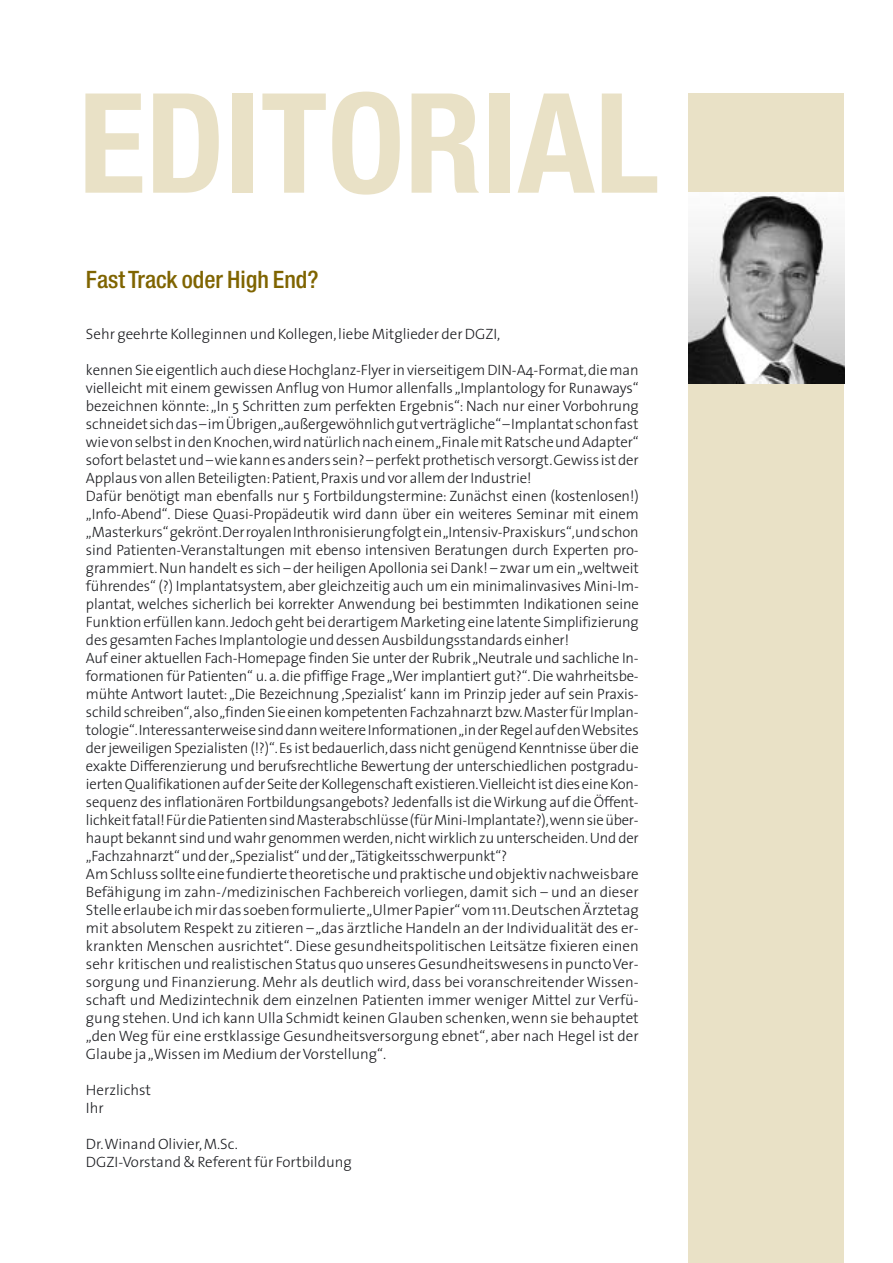
<style>
.page{position:relative;width:893px;height:1263px;background:#fff}
.page>*{position:absolute;margin:0;border:0;box-sizing:border-box;transform-origin:0 0}
.t1{font:700 condensed 138.9px "Helvetica Neue";color:#e9e1c6}
.t2{font:500 condensed 24px "Helvetica Neue";color:#7f6400}
.t3{font:300 15px/18px "The Sans";letter-spacing:-.005em;color:#1b1c20}
</style>
<div class="page">
<div style="left:689px;top:94px;width:155px;height:1169px;background:#e9e1c6"></div>
<img style="left:689px;top:193px;width:155px;height:190px">
<h1 class="t1" style="left:78px;top:93px;width:582px">EDITORIAL</h1>
<h2 class="t2" style="left:86px;top:270px;width:234px">Fast Track oder High End?</h2>
<p class="t3" style="left:86px;top:326px;width:416px">Sehr geehrte Kolleginnen und Kollegen,liebe Mitglieder der DGZI,</p>
<p class="t3" style="left:86px;top:362px;width:554px">kennen Sie eigentlich auch diese Hochglanz-Flyer in vierseitigem DIN-A4-Format,die man vielleicht mit einem gewissen Anflug von Humor allenfalls „Implantology for Runaways“ bezeichnen könnte:„In 5 Schritten zum perfekten Ergebnis“: Nach nur einer Vorbohrung schneidetsich das – im Übrigen „außergewöhnlich gutverträgliche“ – Implantatschon fast wie von selbst in den Knochen,wird natürlich nach einem „Finale mit Ratsche und Adapter“ sofort belastet und – wie kann es anders sein? – perfekt prothetisch versorgt.Gewiss ist der Applaus von allen Beteiligten:Patient,Praxis und vor allem der Industrie!<br>Dafür benötigt man ebenfalls nur 5 Fortbildungstermine: Zunächst einen (kostenlosen!) „Info-Abend“. Diese Quasi-Propädeutik wird dann über ein weiteres Seminar mit einem „Masterkurs“ gekrönt.Der royalen Inthronisierung folgtein „Intensiv-Praxiskurs“,und schon sind Patienten-Veranstaltungen mit ebenso intensiven Beratungen durch Experten pro&shy;grammiert. Nun handelt es sich – der heiligen Apollonia sei Dank! – zwar um ein „weltweit führendes“ (?) Implantatsystem, aber gleichzeitig auch um ein minimalinvasives Mini-Im&shy;plantat, welches sicherlich bei korrekter Anwendung bei bestimmten Indikationen seine Funktion erfüllen kann.Jedoch geht bei derartigem Marketing eine latente Simplifizierung des gesamten Faches Implantologie und dessen Ausbildungsstandards einher!<br>Auf einer aktuellen Fach-Homepage finden Sie unter der Rubrik „Neutrale und sachliche In&shy;formationen für Patienten“ u. a. die pfiffige Frage „Wer implantiert gut?“. Die wahrheitsbe&shy;mühte Antwort lautet: „Die Bezeichnung ‚Spezialist‘ kann im Prinzip jeder auf sein Praxis&shy;schild schreiben“,also „finden Sie einen kompetenten Fachzahnarzt bzw.Master für Implan&shy;tologie“.Interessanterweise sind dann weitere Informationen „in der Regel auf den Websites der jeweiligen Spezialisten (!?)“.Es ist bedauerlich,dass nicht genügend Kenntnisse über die exakte Differenzierung und berufsrechtliche Bewertung der unterschiedlichen postgradu&shy;ierten Qualifikationen auf der Seite der Kollegenschaft existieren.Vielleicht ist dies eine Kon&shy;sequenz des inflationären Fortbildungsangebots? Jedenfalls ist die Wirkung auf die Öffent&shy;lichkeit fatal! Für die Patienten sind Masterabschlüsse (für Mini-Implantate?),wenn sie über&shy;haupt bekannt sind und wahr genommen werden,nicht wirklich zu unterscheiden.Und der „Fachzahnarzt“ und der „Spezialist“ und der „Tätigkeitsschwerpunkt“?<br>Am Schluss sollte eine fundierte theoretische und praktische und objektiv nachweisbare Befähigung im zahn-/medizinischen Fachbereich vorliegen, damit sich – und an dieser Stelle erlaube ich mir das soeben formulierte „Ulmer Papier“ vom 111.Deutschen Ärztetag mit absolutem Respekt zu zitieren – „das ärztliche Handeln an der Individualität des er&shy;krankten Menschen ausrichtet“. Diese gesundheitspolitischen Leitsätze fixieren einen sehr kritischen und realistischen Status quo unseres Gesundheitswesens in puncto Ver&shy;sorgung und Finanzierung. Mehr als deutlich wird, dass bei voranschreitender Wissen&shy;schaft und Medizintechnik dem einzelnen Patienten immer weniger Mittel zur Verfü&shy;gung stehen. Und ich kann Ulla Schmidt keinen Glauben schenken, wenn sie behauptet „den Weg für eine erstklassige Gesundheitsversorgung ebnet“, aber nach Hegel ist der Glaube ja „Wissen im Medium der Vorstellung“.</p>
<p class="t3" style="left:86px;top:1082px;width:67px">Herzlichst<br>Ihr</p>
<p class="t3" style="left:86px;top:1136px;width:267px">Dr.Winand Olivier,M.Sc.<br>DGZI-Vorstand &amp; Referent für Fortbildung</p>
</div>
